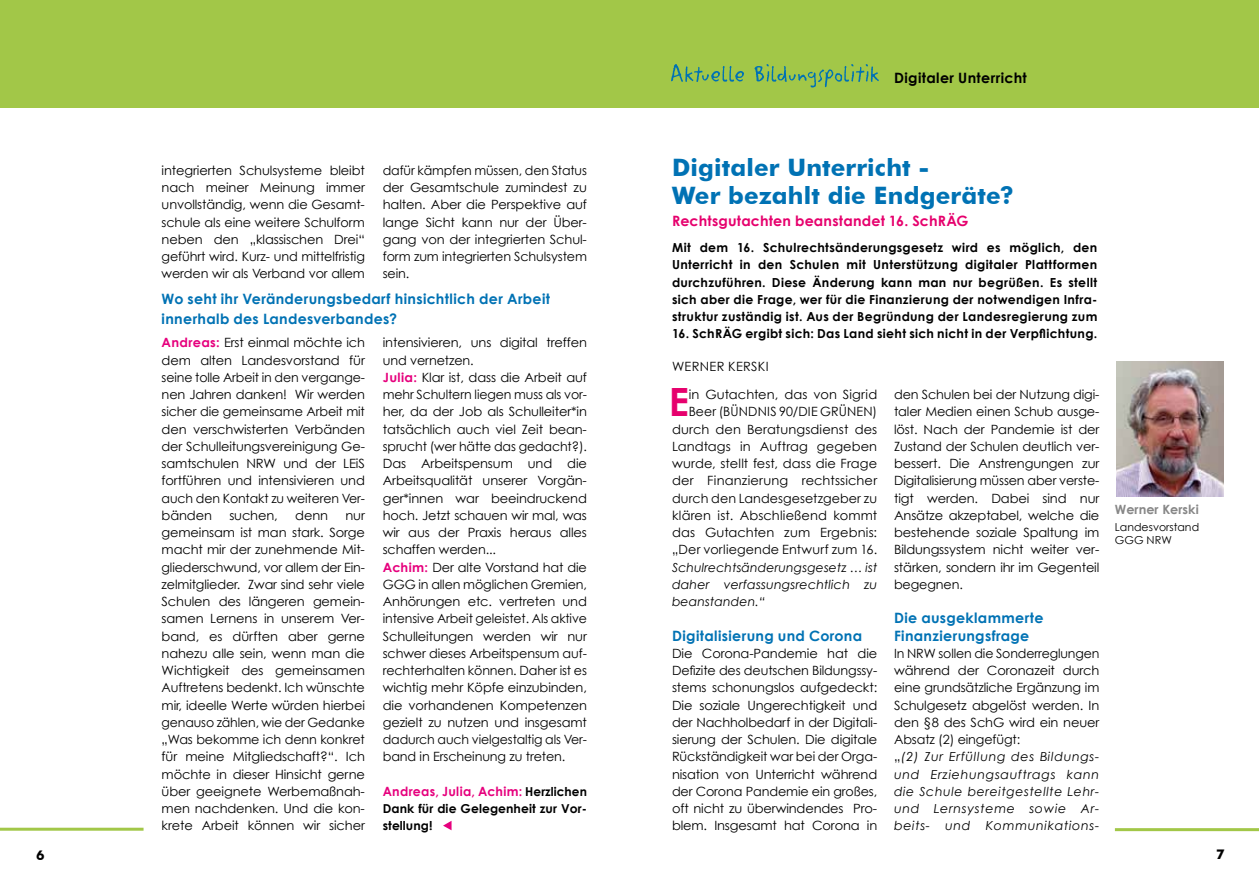
<style>
.page{position:relative;width:1259px;height:893px;background:#fff}
.page>*{position:absolute;margin:0;border:0;box-sizing:border-box;transform-origin:0 0}
.t1{font:700 39px "Century Gothic";color:#e6006d}
.t2{font:700 24px/28.5px "Futura BT";letter-spacing:.005em;color:#0072b4}
.t3{font:700 14.25px/17.2px "Century Gothic";letter-spacing:.02em;color:#0072b4}
.t4{font:700 14.25px "Century Gothic";letter-spacing:.015em;color:#e6006d}
.t5{font:700 14.25px "Century Gothic";letter-spacing:.025em;color:#000}
.t6{font:700 13.5px "Futura BT";color:#000}
.t7{font:12.75px/17.2px "Century Gothic";letter-spacing:-.01em;color:#000;text-align:justify}
.t8{font:12.75px/17.2px "Century Gothic";letter-spacing:.01em;color:#000;text-align:right}
.t9{font:700 12.75px "Century Gothic";letter-spacing:.025em;color:#e6007d}
.t10{font:12.75px "Century Gothic";letter-spacing:.025em;color:#000}
.t11{font:700 12.75px "Century Gothic";letter-spacing:.005em;color:#878787}
.t12{font:700 12.45px/17.2px "Century Gothic";letter-spacing:.025em;color:#000;text-align:justify}
.t13{font:italic 12.45px/17.2px "Century Gothic";letter-spacing:.03em;color:#000;text-align:justify}
.t14{font:700 12.3px/17.2px "Century Gothic";letter-spacing:.005em;color:#000}
.t15{font:10.95px/12.8px "Century Gothic";color:#000}
.s1{font-weight:700;color:#e6007d}
.s2{font-size:12.3px;color:#000}
.s3{font-style:normal;font-size:12.75px}
</style>
<div class="page">
<div style="left:0;top:0;width:1259px;height:107px;background:#a2c748"></div>
<hr style="left:0;top:828px;width:144px;height:3px;background:#a2c748">
<hr style="left:1115px;top:828px;width:144px;height:3px;background:#a2c748">
<svg style="left:443px;top:821px;width:8px;height:9px"></svg>
<svg style="left:671px;top:64px;width:208px;height:24px"></svg>
<img style="left:1116px;top:362px;width:107px;height:135px">
<p class="t7" style="left:162px;top:161px;width:205px">integrierten Schulsysteme bleibt nach meiner Meinung immer unvollständig, wenn die Gesamt&shy;schule als eine weitere Schulform neben den „klassischen Drei“ geführt wird. Kurz- und mittelfristig werden wir als Verband vor allem</p>
<p class="t7" style="left:383px;top:161px;width:206px">dafür kämpfen müssen, den Status der Gesamtschule zumindest zu halten. Aber die Perspektive auf lange Sicht kann nur der Über&shy;gang von der integrierten Schul&shy;form zum integrierten Schulsystem sein.</p>
<p class="t3" style="left:162px;top:289px;width:390px;line-height:19.5px">Wo seht ihr Veränderungsbedarf hinsichtlich der Arbeit innerhalb des Landesverbandes?</p>
<p class="t7" style="left:162px;top:334px;width:205px"><span class="s1">Andreas:</span> Erst einmal möchte ich dem alten Landesvorstand für seine tolle Arbeit in den vergange&shy;nen Jahren danken! Wir werden sicher die gemeinsame Arbeit mit den verschwisterten Verbänden der Schulleitungsvereinigung Ge&shy;samtschulen NRW und der LEiS fortführen und intensivieren und auch den Kontakt zu weiteren Ver&shy;bänden</p>
<p class="t7" style="left:383px;top:334px;width:206px;text-align:left">intensivieren, uns digital treffen und vernetzen.<br><span class="s1">Julia:</span> Klar ist, dass die Arbeit auf mehr Schultern liegen muss als vor&shy;her, da der Job als Schulleiter*in tatsächlich auch viel Zeit bean&shy;sprucht (wer hätte das gedacht?).<br>Das Arbeitspensum und die<br>Arbeitsqualität unserer Vorgän&shy;ger*innen war beeindruckend hoch. Jetzt schauen wir mal, was wir aus der Praxis heraus alles schaffen werden...<br><span class="s1">Achim:</span> Der alte Vorstand hat die<br>GGG in allen möglichen Gremien,<br>Anhörungen etc. vertreten und intensive Arbeit geleistet. Als aktive<br>Schulleitungen werden wir nur schwer dieses Arbeitspensum auf&shy;rechterhalten können. Daher ist es wichtig mehr Köpfe einzubinden, die vorhandenen Kompetenzen gezielt zu nutzen und insgesamt dadurch auch vielgestaltig als Ver&shy;band in Erscheinung zu treten.</p>
<p class="t9" style="left:383px;top:783px;width:206px">Andreas, Julia, Achim: <span class="s2">Herzlichen</span></p>
<p class="t14" style="left:383px;top:800px;width:206px">Dank für die Gelegenheit zur Vor&shy;stellung!</p>
<p class="t7" style="left:229px;top:506px;width:50px">suchen,</p>
<p class="t7" style="left:295px;top:506px;width:34px">denn</p>
<p class="t7" style="left:162px;top:506px;width:205px;text-indent:184px">nur gemeinsam ist man stark. Sorge macht mir der zunehmende Mit&shy;gliederschwund, vor allem der Ein&shy;zelmitglieder. Zwar sind sehr viele Schulen des längeren gemein&shy;samen Lernens in unserem Ver&shy;band, es dürften aber gerne nahezu alle sein, wenn man die Wichtigkeit des gemeinsamen Auftretens bedenkt. Ich wünschte mir, ideelle Werte würden hierbei genauso zählen, wie der Gedanke „Was bekomme ich denn konkret für meine Mitgliedschaft?“. Ich möchte in dieser Hinsicht gerne über geeignete Werbemaßnah&shy;men nachdenken. Und die kon&shy;krete Arbeit können wir sicher</p>
<p class="t5" style="left:894px;top:69px;width:134px">Digitaler Unterricht</p>
<h2 class="t2" style="left:672px;top:153px;width:343px">Digitaler Unterricht -<br>Wer bezahlt die Endgeräte?</h2>
<p class="t4" style="left:672px;top:212px;width:298px">Rechtsgutachten beanstandet 16. SchRÄG</p>
<p class="t12" style="left:672px;top:239px;width:427px">Mit dem 16. Schulrechtsänderungsgesetz wird es möglich, den Unterricht in den Schulen mit Unterstützung digitaler Plattformen durchzuführen. Diese Änderung kann man nur begrüßen. Es stellt sich aber die Frage, wer für die Finanzierung der notwendigen Infra&shy;struktur zuständig ist. Aus der Begründung der Landesregierung zum</p>
<p class="t12" style="left:672px;top:325px;width:427px">16. SchRÄG ergibt sich: Das Land sieht sich nicht in der Verpflichtung.</p>
<p class="t10" style="left:672px;top:358px;width:98px">WERNER KERSKI</p>
<h1 class="t1" style="left:669px;top:378px;width:22px">E</h1>
<p class="t8" style="left:672px;top:386px;width:207px">in Gutachten, das von Sigrid<br>Beer (BÜNDNIS 90/DIE GRÜNEN) durch den Beratungsdienst des<br>Landtags in Auftrag gegeben wurde, stellt fest, dass die Frage der Finanzierung rechtssicher durch den Landesgesetzgeber zu klären ist. Abschließend kommt das Gutachten zum Ergebnis: „Der vorliegende Entwurf zum 16.</p>
<p class="t13" style="left:672px;top:558px;width:207px">Schulrechtsänderungsgesetz … ist daher verfassungsrechtlich zu beanstanden.“</p>
<p class="t3" style="left:672px;top:626px;width:192px">Digitalisierung und Corona</p>
<p class="t7" style="left:672px;top:644px;width:207px">Die Corona-Pandemie hat die Defizite des deutschen Bildungssy&shy;stems schonungslos aufgedeckt:<br>Die soziale Ungerechtigkeit und der Nachholbedarf in der Digitali&shy;sierung der Schulen. Die digitale Rückständigkeit war bei der Orga&shy;nisation von Unterricht während der Corona Pandemie ein großes, oft nicht zu überwindendes Pro&shy;blem. Insgesamt hat Corona in</p>
<p class="t7" style="left:894px;top:386px;width:207px">den Schulen bei der Nutzung digi&shy;taler Medien einen Schub ausge&shy;löst. Nach der Pandemie ist der Zustand der Schulen deutlich ver&shy;bessert. Die Anstrengungen zur Digitalisierung müssen aber verste&shy;tigt werden. Dabei sind nur Ansätze akzeptabel, welche die bestehende soziale Spaltung im Bildungssystem nicht weiter ver&shy;stärken, sondern ihr im Gegenteil begegnen.</p>
<p class="t3" style="left:894px;top:609px;width:151px">Die ausgeklammerte<br>Finanzierungsfrage</p>
<p class="t7" style="left:894px;top:644px;width:207px">In NRW sollen die Sonderreglungen während der Coronazeit durch eine grundsätzliche Ergänzung im Schulgesetz abgelöst werden. In den §8 des SchG wird ein neuer Absatz (2) eingefügt:</p>
<p class="t13" style="left:894px;top:748px;width:207px"><span class="s3">„</span>(2) Zur Erfüllung des Bildungs&shy;und Erziehungsauftrags kann die Schule bereitgestellte Lehr&shy;und Lernsysteme sowie Ar&shy;beits- und Kommunikations-</p>
<p class="t11" style="left:1115px;top:502px;width:85px">Werner Kerski</p>
<p class="t15" style="left:1115px;top:521px;width:86px">Landesvorstand<br>GGG NRW</p>
<p class="t6" style="left:36px;top:847px;width:10px">6</p>
<p class="t6" style="left:1216px;top:846px;width:10px">7</p>
</div>
